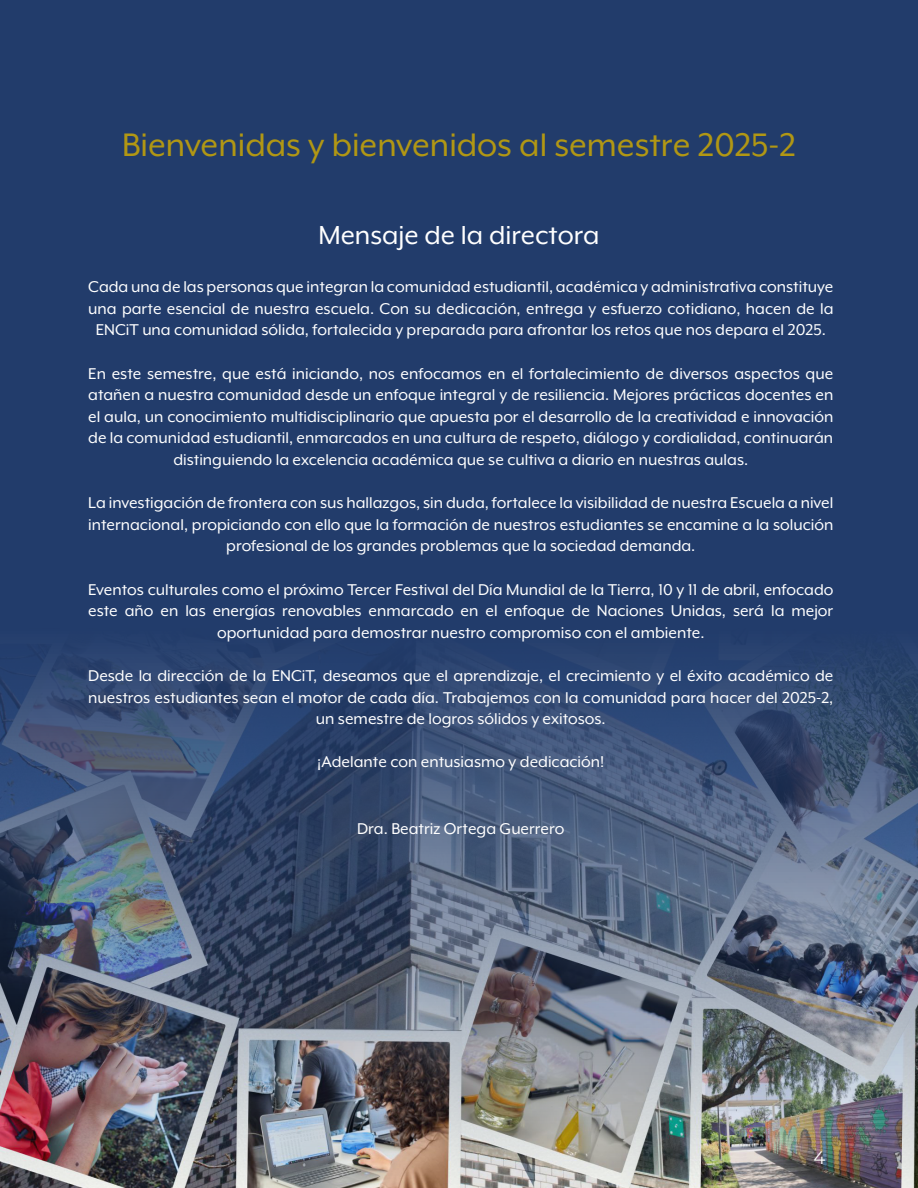
<style>
.page{position:relative;width:918px;height:1188px;background:#223c6b}
.page>*{position:absolute;margin:0;border:0;box-sizing:border-box;transform-origin:0 0}
.t1{font:37.5px "Mr Eaves XL Mod OT";color:#b19714}
.t2{font:30px "Mr Eaves XL Mod OT";color:#fff}
.t3{font:18px/21.6px "Mr Eaves XL Mod OT";color:#fff;text-align:center}
.t4{font:18px "Montserrat";color:#fff}
</style>
<div class="page">
<img style="left:0;top:654px;width:918px;height:534px">
<h1 class="t1" style="left:122px;top:125px;width:675px">Bienvenidas y bienvenidos al semestre 2025-2</h1>
<h2 class="t2" style="left:318px;top:219px;width:283px">Mensaje de la directora</h2>
<p class="t3" style="left:88px;top:276px;width:747px">Cada una de las personas que integran la comunidad estudiantil, académica y administrativa constituye una parte esencial de nuestra escuela. Con su dedicación, entrega y esfuerzo cotidiano, hacen de la<br>ENCiT una comunidad sólida, fortalecida y preparada para afrontar los retos que nos depara el 2025.</p>
<p class="t3" style="left:88px;top:362px;width:747px">En este semestre, que está iniciando, nos enfocamos en el fortalecimiento de diversos aspectos que atañen a nuestra comunidad desde un enfoque integral y de resiliencia. Mejores prácticas docentes en el aula, un conocimiento multidisciplinario que apuesta por el desarrollo de la creatividad e innovación de la comunidad estudiantil, enmarcados en una cultura de respeto, diálogo y cordialidad, continuarán distinguiendo la excelencia académica que se cultiva a diario en nuestras aulas.</p>
<p class="t3" style="left:88px;top:492px;width:747px">La investigación de frontera con sus hallazgos, sin duda, fortalece la visibilidad de nuestra Escuela a nivel internacional, propiciando con ello que la formación de nuestros estudiantes se encamine a la solución profesional de los grandes problemas que la sociedad demanda.</p>
<p class="t3" style="left:88px;top:578px;width:747px">Eventos culturales como el próximo Tercer Festival del Día Mundial de la Tierra, 10 y 11 de abril, enfocado este año en las energías renovables enmarcado en el enfoque de Naciones Unidas, será la mejor oportunidad para demostrar nuestro compromiso con el ambiente.</p>
<p class="t3" style="left:88px;top:665px;width:747px">Desde la dirección de la ENCiT, deseamos que el aprendizaje, el crecimiento y el éxito académico de nuestros estudiantes sean el motor de cada día. Trabajemos con la comunidad para hacer del 2025-2, un semestre de logros sólidos y exitosos.</p>
<p class="t3" style="left:317px;top:751px;width:289px">¡Adelante con entusiasmo y dedicación!</p>
<p class="t3" style="left:357px;top:818px;width:209px">Dra. Beatriz Ortega Guerrero</p>
<p class="t4" style="left:814px;top:1146px;width:13px">4</p>
</div>
